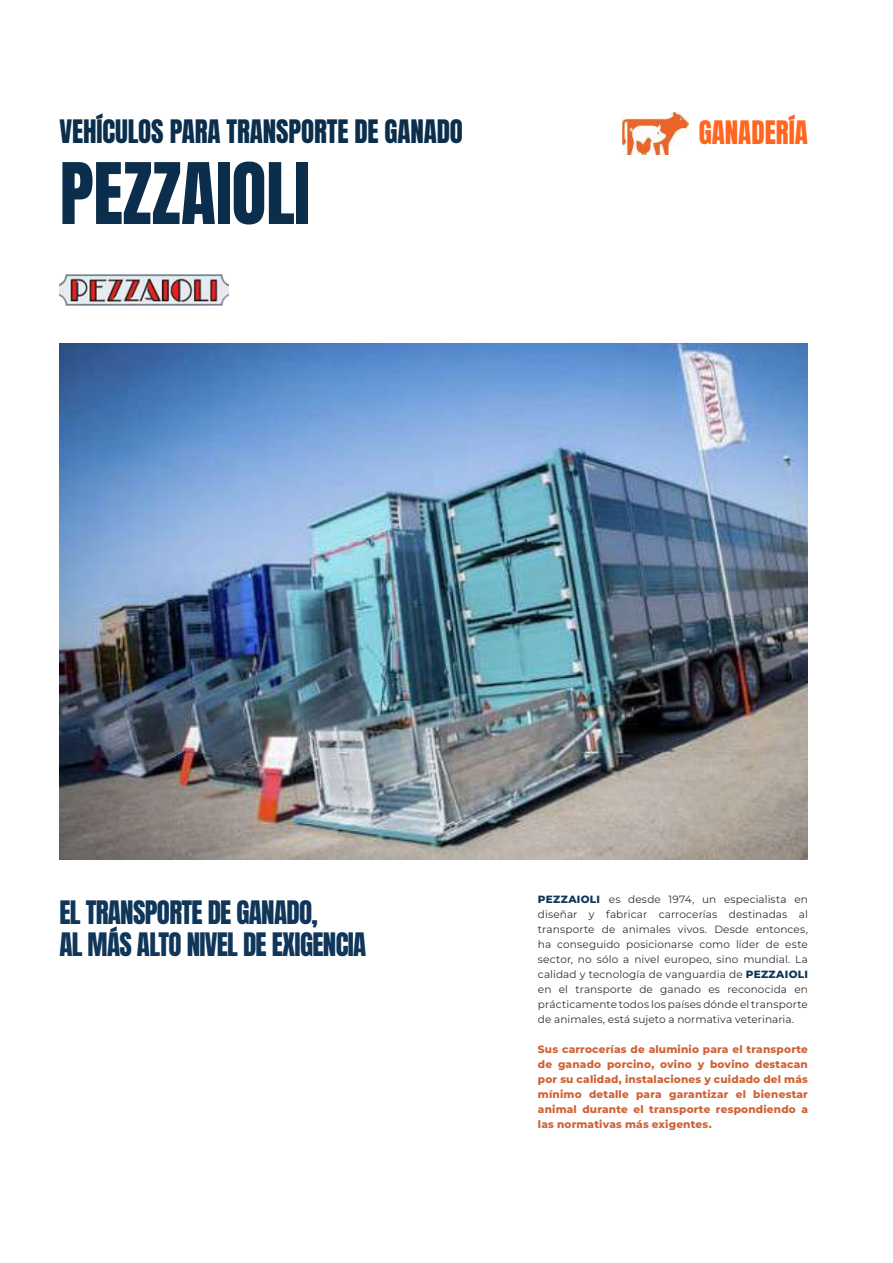
<style>
.page{position:relative;width:893px;height:1263px;background:#fff}
.page>*{position:absolute;margin:0;border:0;box-sizing:border-box;transform-origin:0 0}
.t1{font:72px "Anton";letter-spacing:-.005em;color:#0b2e4c}
.t2{font:27px/32.4px "Anton";letter-spacing:-.025em;color:#10365a}
.t3{font:27px "Anton";letter-spacing:-.005em;color:#0b2e4c}
.t4{font:27px "Anton";color:#ff6620}
.t5{font:10.5px/15px "Montserrat";letter-spacing:.005em;color:#312f30;text-align:justify}
.t6{font:800 10.5px/15px "Montserrat";letter-spacing:.02em;color:#d06439;text-align:justify}
.s1{font-weight:800;color:#0d3659}
</style>
<div class="page">
<img style="left:60px;top:343px;width:748px;height:517px">
<img style="left:60px;top:275px;width:169px;height:30px">
<img style="left:623px;top:113px;width:66px;height:41px">
<h2 class="t3" style="left:60px;top:118px;width:405px">VEHÍCULOS PARA TRANSPORTE DE GANADO</h2>
<h1 class="t1" style="left:60px;top:157px;width:252px">PEZZAIOLI</h1>
<h2 class="t4" style="left:699px;top:119px;width:111px">GANADERÍA</h2>
<h2 class="t2" style="left:60px;top:898px;width:308px">EL TRANSPORTE DE GANADO,<br>AL MÁS ALTO NIVEL DE EXIGENCIA</h2>
<p class="t5" style="left:538px;top:892px;width:272px"><span class="s1">PEZZAIOLI</span> es desde 1974, un especialista en diseñar y fabricar carrocerías destinadas al transporte de animales vivos. Desde entonces, ha conseguido posicionarse como líder de este sector, no sólo a nivel europeo, sino mundial. La calidad y tecnología de vanguardia de <span class="s1">PEZZAIOLI </span>en el transporte de ganado es reconocida en prácticamente todos los países dónde el transporte de animales, está sujeto a normativa veterinaria.</p>
<p class="t6" style="left:538px;top:1042px;width:271px">Sus carrocerías de aluminio para el transporte de ganado porcino, ovino y bovino destacan por su calidad, instalaciones y cuidado del más mínimo detalle para garantizar el bienestar animal durante el transporte respondiendo a las normativas más exigentes.</p>
</div>
